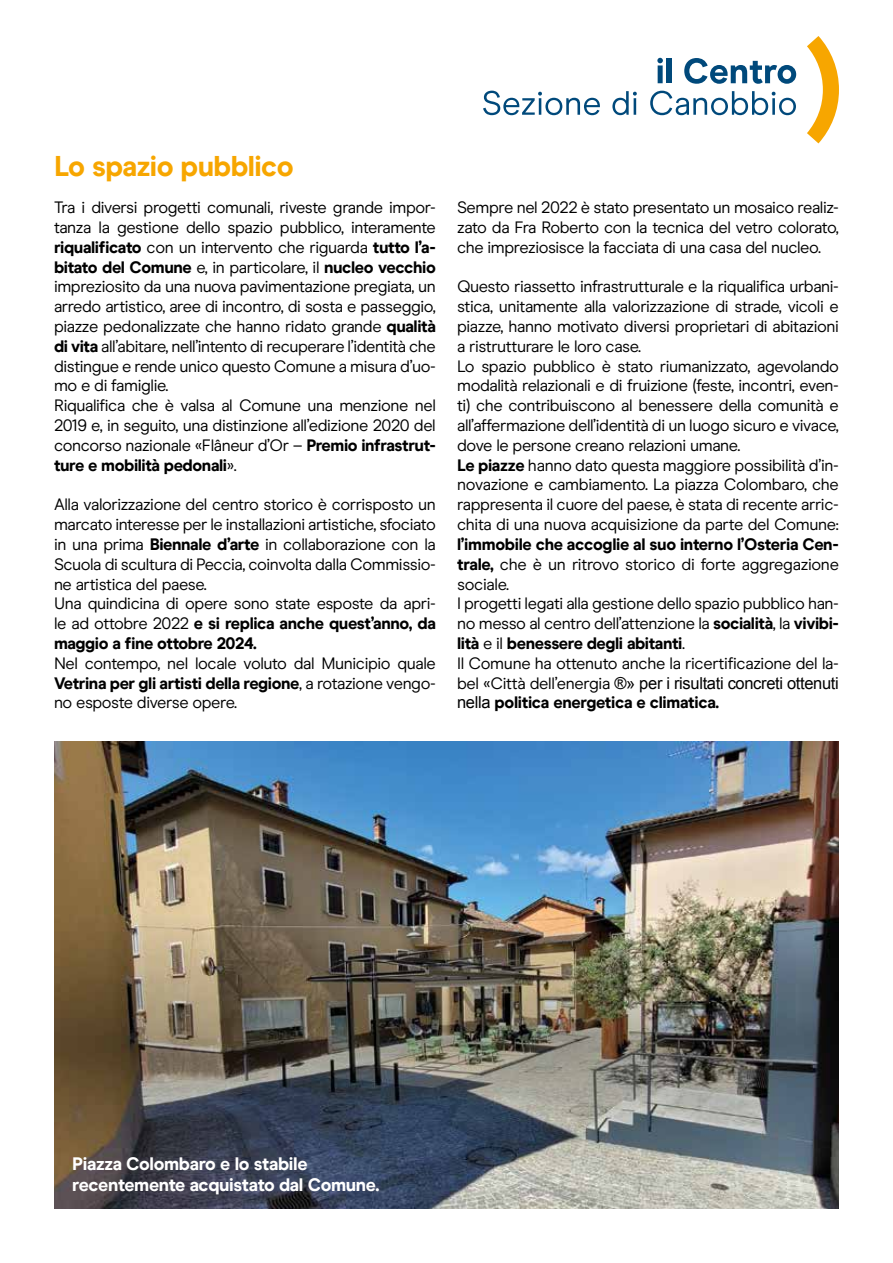
<style>
.page{position:relative;width:893px;height:1263px;background:#fff}
.page>*{position:absolute;margin:0;border:0;box-sizing:border-box;transform-origin:0 0}
.t1{font:800 28.5px "Modern Era";letter-spacing:-.02em;color:#f7a600}
.t2{font:800 18px/21px "Modern Era";letter-spacing:-.02em;color:#fff}
.t3{font:16.5px/19.8px "Modern Era";letter-spacing:-.025em;color:#000}
.t4{font:16.5px "Arial";letter-spacing:-.02em;color:#000}
.t5{font:800 16.5px "Modern Era";letter-spacing:-.02em;color:#000}
.s1{font-weight:800}
.s2{font-family:"Modern Era"}
.s3{font-family:"Arial";font-weight:400}
</style>
<div class="page">
<svg style="left:684px;top:58px;width:112px;height:26px"></svg>
<svg style="left:807px;top:36px;width:32px;height:107px"></svg>
<svg style="left:657px;top:58px;width:6px;height:25px"></svg>
<div style="left:667px;top:59px;width:5px;height:24px;background:#00497b"></div>
<svg style="left:483px;top:91px;width:117px;height:24px"></svg>
<svg style="left:612px;top:91px;width:25px;height:24px"></svg>
<svg style="left:650px;top:91px;width:146px;height:24px"></svg>
<img style="left:54px;top:742px;width:785px;height:467px">
<h1 class="t1" style="left:54px;top:149px;width:241px">Lo spazio pubblico</h1>
<p class="t3" style="left:54px;top:198px;width:383px">Tra i diversi progetti comunali, riveste grande impor&shy;tanza la gestione dello spazio pubblico, interamente <span class="s1">riqualificato</span> con un intervento che riguarda <span class="s1">tutto l’a&shy;bitato del Comune</span> e, in particolare, il <span class="s1">nucleo vecchio </span>impreziosito da una nuova pavimentazione pregiata, un arredo artistico, aree di incontro, di sosta e passeggio, piazze pedonalizzate che hanno ridato grande <span class="s1">qualità di vita</span> all’abitare, nell’intento di recuperare l’identità che distingue e rende unico questo Comune a misura d’uo&shy;mo e di famiglie.<br>Riqualifica che è valsa al Comune una menzione nel 2019 e, in seguito, una distinzione all’edizione 2020 del concorso nazionale «Flâneur d’Or – <span class="s1">Premio infrastrut&shy;ture e mobilità pedonali</span>».</p>
<p class="t3" style="left:54px;top:495px;width:383px">Alla valorizzazione del centro storico è corrisposto un marcato interesse per le installazioni artistiche, sfociato in una prima <span class="s1">Biennale d’arte</span> in collaborazione con la Scuola di scultura di Peccia, coinvolta dalla Commissio&shy;ne artistica del paese.<br>Una quindicina di opere sono state esposte da apri&shy;le ad ottobre 2022 <span class="s1">e si replica anche quest’anno, da maggio a fine ottobre 2024.</span></p>
<p class="t3" style="left:54px;top:653px;width:383px;text-align:justify">Nel contempo, nel locale voluto dal Municipio quale <span class="s1">Vetrina per gli artisti della regione</span>, a rotazione vengo&shy;no esposte diverse opere.</p>
<p class="t3" style="left:457px;top:198px;width:383px;text-align:justify">Sempre nel 2022 è stato presentato un mosaico realiz&shy;zato da Fra Roberto con la tecnica del vetro colorato, che impreziosisce la facciata di una casa del nucleo.</p>
<p class="t3" style="left:457px;top:277px;width:383px">Questo riassetto infrastrutturale e la riqualifica urbani&shy;stica, unitamente alla valorizzazione di strade, vicoli e piazze, hanno motivato diversi proprietari di abitazioni a ristrutturare le loro case.<br>Lo spazio pubblico è stato riumanizzato, agevolando modalità relazionali e di fruizione (feste, incontri, even&shy;ti) che contribuiscono al benessere della comunità e all’affermazione dell’identità di un luogo sicuro e vivace, dove le persone creano relazioni umane.<br><span class="s1">Le piazze</span> hanno dato questa maggiore possibilità d’in&shy;novazione e cambiamento. La piazza Colombaro, che rappresenta il cuore del paese, è stata di recente arric&shy;chita di una nuova acquisizione da parte del Comune:</p>
<p class="t3" style="left:457px;top:534px;width:383px"><span class="s1">l’immobile che accoglie al suo interno l’Osteria Cen&shy;trale,</span> che è un ritrovo storico di forte aggregazione sociale.<br>I progetti legati alla gestione dello spazio pubblico han&shy;no messo al centro dell’attenzione la <span class="s1">socialità</span>, la <span class="s1">vivibi&shy;lità</span> e il <span class="s1">benessere degli abitanti</span>.<br>Il Comune ha ottenuto anche la ricertificazione del la-</p>
<p class="t4" style="left:457px;top:672px;width:383px"><span class="s2">bel «Città dell’energia</span> ®» per i risultati concreti ottenuti</p>
<p class="t5" style="left:457px;top:693px;width:264px"><span class="s3">nella</span> politica energetica e climatica.</p>
<p class="t2" style="left:72px;top:1153px;width:309px">Piazza Colombaro e lo stabile recentemente acquistato dal Comune.</p>
</div>
